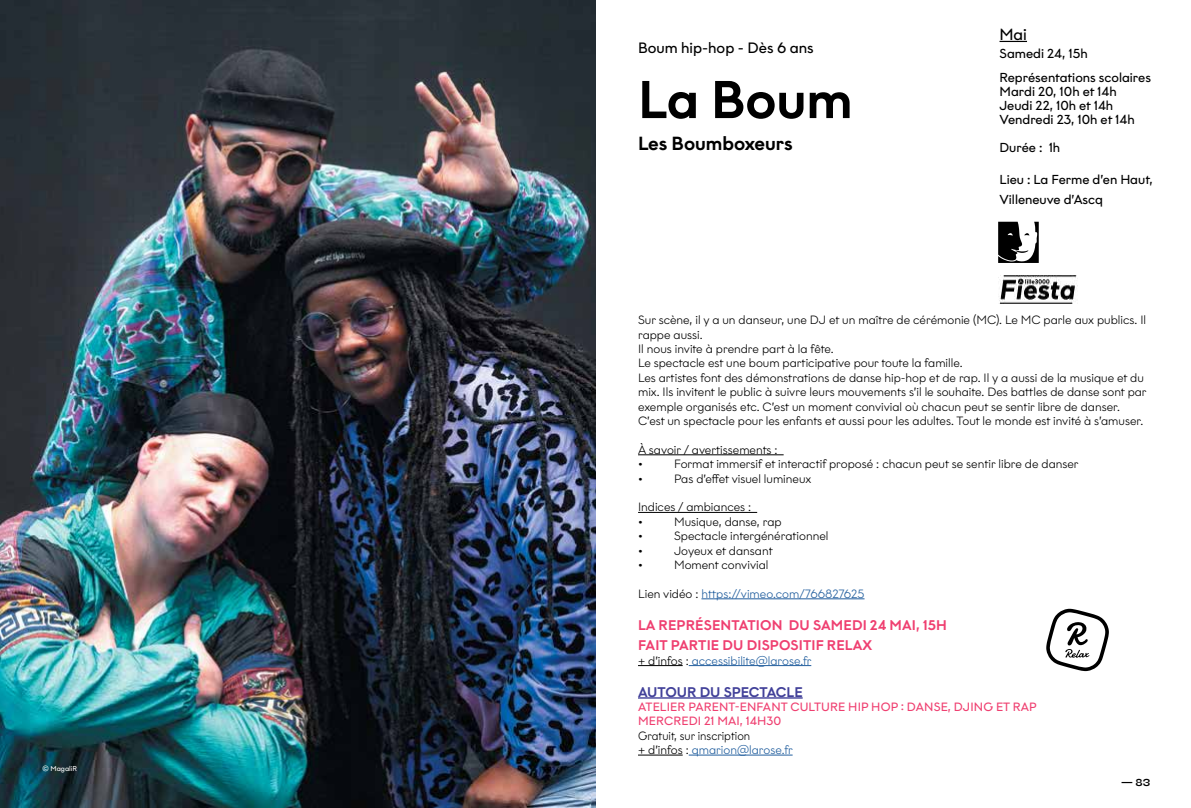
<style>
.page{position:relative;width:1191px;height:808px;background:#fff}
.page>*{position:absolute;margin:0;border:0;box-sizing:border-box;transform-origin:0 0}
.t1{font:500 53px "Graphit";color:#000}
.t2{font:500 19px "Graphit";color:#000}
.t3{font:16px "Graphit";color:#000}
.t4{font:15px "Graphit";color:#000}
.t5{font:500 14px/20px "Graphit";letter-spacing:.01em;color:#ef3f70}
.t6{font:500 14px "Graphit";color:#414099}
.t7{font:13px/14px "Graphit";color:#000}
.t8{font:300 12px/14.4px "Graphit";color:#000}
.t9{font:300 12px "Graphit";color:#215e9e}
.t10{font:12px/14.4px "Graphit";letter-spacing:.01em;color:#ef3f70}
.t11{font:300 12px/14.4px "Graphit";color:#000;scale:.95 1}
.t12{font:10px "Neue Metana Next Free Personal Sm";color:#000}
.t13{font:7px "Graphit";color:#fff}
.s1{color:#000}
.s2{color:#215e9e}
</style>
<div class="page">
<img style="left:0;top:0;width:595px;height:808px">
<svg style="left:999px;top:41px;width:28px;height:1px"></svg>
<img style="left:998px;top:275px;width:79px;height:28px">
<svg style="left:1046px;top:609px;width:62px;height:62px"></svg>
<hr style="left:638px;top:665px;width:44px;height:1px;background:#000">
<hr style="left:688px;top:665px;width:123px;height:1px;background:#215e9e">
<hr style="left:638px;top:697px;width:164px;height:2px;background:#414099">
<hr style="left:638px;top:755px;width:44px;height:1px;background:#000">
<hr style="left:688px;top:755px;width:104px;height:1px;background:#215e9e">
<hr style="left:638px;top:454px;width:145px;height:1px;background:#000">
<hr style="left:638px;top:512px;width:119px;height:1px;background:#000">
<hr style="left:701px;top:598px;width:163px;height:1px;background:#215e9e">
<svg style="left:998px;top:222px;width:40px;height:41px"></svg>
<p class="t13" style="left:43px;top:764px;width:36px">© MagaliR</p>
<p class="t4" style="left:638px;top:39px;width:177px">Boum hip-hop - Dès 6 ans</p>
<h1 class="t1" style="left:638px;top:67px;width:216px">La Boum</h1>
<h2 class="t2" style="left:638px;top:132px;width:156px">Les Boumboxeurs</h2>
<h3 class="t3" style="left:999px;top:25px;width:29px">Mai</h3>
<p class="t7" style="left:999px;top:41px;width:153px;line-height:24px">Samedi 24, 15h<br>Représentations scolaires</p>
<p class="t7" style="left:999px;top:84px;width:137px">Mardi 20, 10h et 14h<br>Jeudi 22, 10h et 14h<br>Vendredi 23, 10h et 14h</p>
<p class="t7" style="left:999px;top:140px;width:62px">Durée : 1h</p>
<p class="t7" style="left:999px;top:169px;width:155px;line-height:20px">Lieu : La Ferme d’en Haut,<br>Villeneuve d’Ascq</p>
<p class="t8" style="left:638px;top:313px;width:510px">Sur scène, il y a un danseur, une DJ et un maître de cérémonie (MC). Le MC parle aux publics. Il rappe aussi.<br>Il nous invite à prendre part à la fête.<br>Le spectacle est une boum participative pour toute la famille.<br>Les artistes font des démonstrations de danse hip-hop et de rap. Il y a aussi de la musique et du mix. Ils invitent le public à suivre leurs mouvements s’il le souhaite. Des battles de danse sont par exemple organisés etc. C’est un moment convivial où chacun peut se sentir libre de danser.<br>C’est un spectacle pour les enfants et aussi pour les adultes. Tout le monde est invité à s’amuser.</p>
<p class="t8" style="left:638px;top:442px;width:141px">À savoir / avertissements : •</p>
<p class="t8" style="left:674px;top:457px;width:406px">Format immersif et interactif proposé : chacun peut se sentir libre de danser</p>
<p class="t8" style="left:638px;top:471px;width:6px">•</p>
<p class="t8" style="left:674px;top:471px;width:139px">Pas d’effet visuel lumineux</p>
<p class="t8" style="left:638px;top:500px;width:115px">Indices / ambiances : •</p>
<p class="t8" style="left:674px;top:514px;width:109px">Musique, danse, rap</p>
<p class="t8" style="left:638px;top:529px;width:6px">•</p>
<p class="t8" style="left:674px;top:529px;width:156px">Spectacle intergénérationnel</p>
<p class="t8" style="left:638px;top:543px;width:6px">•</p>
<p class="t8" style="left:674px;top:543px;width:100px">Joyeux et dansant</p>
<p class="t8" style="left:638px;top:557px;width:6px">•</p>
<p class="t8" style="left:674px;top:557px;width:96px">Moment convivial</p>
<p class="t9" style="left:638px;top:586px;width:228px"><span class="s1">Lien vidéo :</span> https://vimeo.com/766827625</p>
<p class="t5" style="left:638px;top:615px;width:310px">LA REPRÉSENTATION DU SAMEDI 24 MAI, 15H<br>FAIT PARTIE DU DISPOSITIF RELAX</p>
<p class="t9" style="left:638px;top:653px;width:175px"><span class="s1">+ d’infos :</span> accessibilite@larose.fr</p>
<p class="t6" style="left:638px;top:683px;width:166px">AUTOUR DU SPECTACLE</p>
<p class="t10" style="left:638px;top:699px;width:400px">ATELIER PARENT-ENFANT CULTURE HIP HOP : DANSE, DJING ET RAP<br>MERCREDI 21 MAI, 14H30</p>
<p class="t11" style="left:638px;top:728px;width:164px">Gratuit, sur inscription<br>+ d’infos : <span class="s2">qmarion@larose.fr</span></p>
<p class="t12" style="left:1121px;top:775px;width:31px">— 83</p>
</div>
